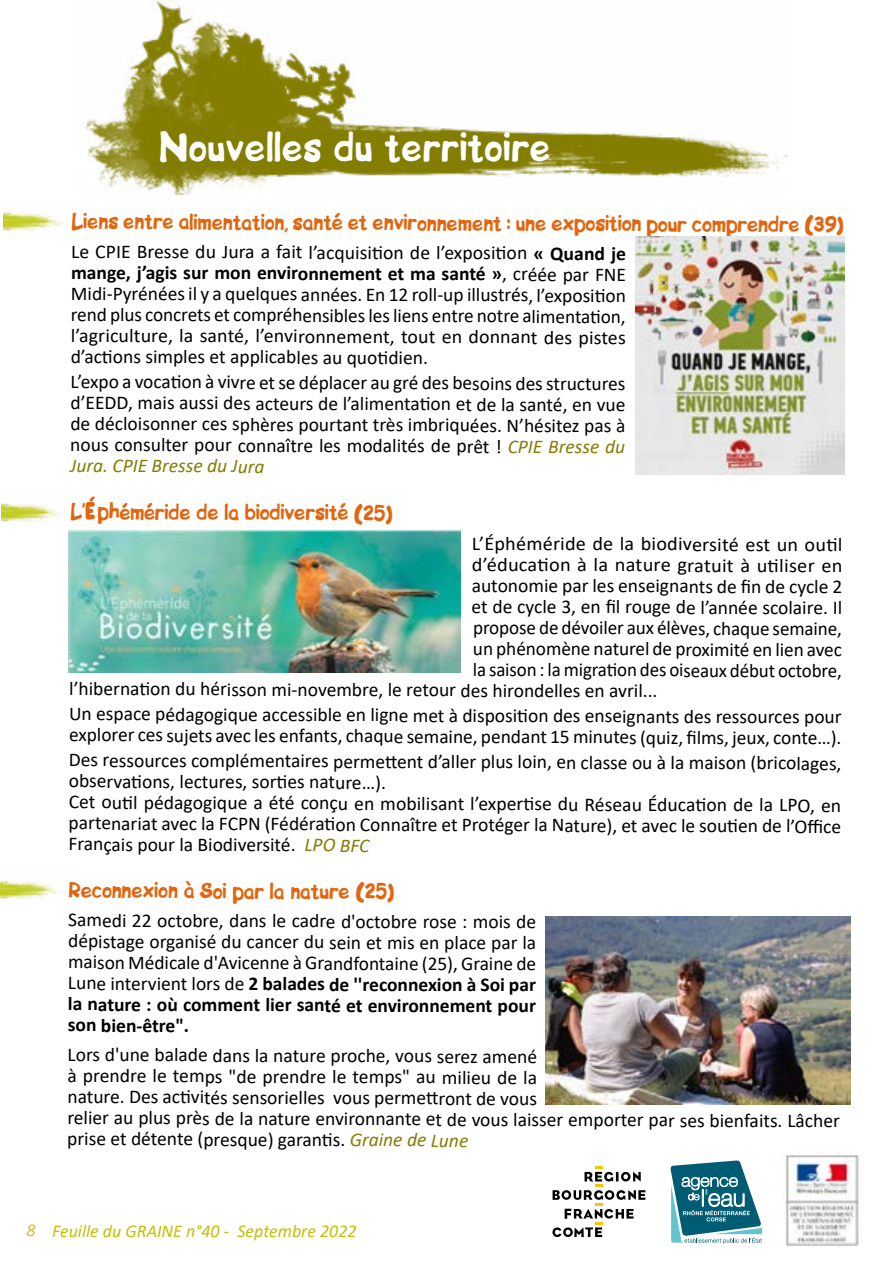
<style>
.page{position:relative;width:893px;height:1263px;background:#fff}
.page>*{position:absolute;margin:0;border:0;box-sizing:border-box;transform-origin:0 0}
.t1{font:36px "BIP";letter-spacing:.02em;color:#fff}
.t2{font:19.5px/20.9px "Calibri";letter-spacing:-.005em;color:#000;text-align:justify}
.t3{font:19.5px "BIP";letter-spacing:-.005em;color:#e1660f}
.t4{font:19.5px "Calibri";letter-spacing:-.005em;color:#000;scale:1.04 1}
.t5{font:italic 18px "Calibri";color:#bfc105}
.s1{font-weight:700}
.s2{font-style:italic;color:#837d00}
.s3{color:#ccc432}
</style>
<div class="page">
<img style="left:783px;top:1154px;width:76px;height:92px">
<svg style="left:671px;top:1160px;width:91px;height:84px"></svg>
<svg style="left:552px;top:1166px;width:93px;height:71px"></svg>
<img style="left:85px;top:0;width:703px;height:194px">
<img style="left:635px;top:236px;width:209px;height:238px">
<img style="left:546px;top:916px;width:304px;height:188px">
<img style="left:68px;top:530px;width:392px;height:142px">
<img style="left:3px;top:212px;width:61px;height:19px">
<img style="left:1px;top:503px;width:61px;height:19px">
<img style="left:0;top:881px;width:62px;height:18px">
<h1 class="t1" style="left:229px;top:113px;width:393px">Nouvelles du territoire</h1>
<h1 class="t1" style="left:159px;top:120px;width:393px">Nouvelles du territoire</h1>
<p class="t3" style="left:71px;top:208px;width:774px">Liens entre alimentation, santé et environnement : une exposition pour comprendre (39)</p>
<p class="t2" style="left:71px;top:241px;width:557px">Le CPIE Bresse du Jura a fait l’acquisition de l’exposition <span class="s1">« Quand je mange, j’agis sur mon environnement et ma santé »</span>, créée par FNE Midi-Pyrénées il y a quelques années. En 12 roll-up illustrés, l’exposition rend plus concrets et compréhensibles les liens entre notre alimentation, l’agriculture, la santé, l’environnement, tout en donnant des pistes d’actions simples et applicables au quotidien.</p>
<p class="t2" style="left:70px;top:372px;width:557px">L’expo a vocation à vivre et se déplacer au gré des besoins des structures d’EEDD, mais aussi des acteurs de l’alimentation et de la santé, en vue de décloisonner ces sphères pourtant très imbriquées. N’hésitez pas à nous consulter pour connaître les modalités de prêt ! <span class="s2">CPIE Bresse du Jura. CPIE Bresse du Jura</span></p>
<p class="t3" style="left:70px;top:497px;width:324px">L’Éphéméride de la biodiversité (25)</p>
<p class="t4" style="left:472px;top:530px;width:358px">L’Éphéméride de la biodiversité est un outil</p>
<p class="t4" style="left:472px;top:551px;width:358px">d’éducation à la nature gratuit à utiliser en</p>
<p class="t2" style="left:472px;top:575px;width:372px">autonomie par les enseignants de fin de cycle 2</p>
<p class="t2" style="left:472px;top:596px;width:372px">et de cycle 3, en fil rouge de l’année scolaire. Il</p>
<p class="t2" style="left:473px;top:617px;width:371px">propose de dévoiler aux élèves, chaque semaine,</p>
<p class="t2" style="left:473px;top:638px;width:371px">un phénomène naturel de proximité en lien avec</p>
<p class="t2" style="left:473px;top:659px;width:371px">la saison : la migration des oiseaux début octobre,</p>
<p class="t2" style="left:69px;top:679px;width:590px">l’hibernation du hérisson mi-novembre, le retour des hirondelles en avril...</p>
<p class="t2" style="left:69px;top:704px;width:774px">Un espace pédagogique accessible en ligne met à disposition des enseignants des ressources pour explorer ces sujets avec les enfants, chaque semaine, pendant 15 minutes (quiz, films, jeux, conte…).</p>
<p class="t2" style="left:69px;top:751px;width:774px;line-height:20px">Des ressources complémentaires permettent d’aller plus loin, en classe ou à la maison (bricolages, observations, lectures, sorties nature…).</p>
<p class="t2" style="left:69px;top:793px;width:774px;line-height:20.4px">Cet outil pédagogique a été conçu en mobilisant l’expertise du Réseau Éducation de la LPO, en partenariat avec la FCPN (Fédération Connaître et Protéger la Nature), et avec le soutien de l’Office Français pour la Biodiversité. <span class="s2">LPO BFC</span></p>
<p class="t3" style="left:68px;top:875px;width:328px">Reconnexion à Soi par la nature (25)</p>
<p class="t2" style="left:68px;top:910px;width:470px">Samedi 22 octobre, dans le cadre d'octobre rose : mois de dépistage organisé du cancer du sein et mis en place par la maison Médicale d'Avicenne à Grandfontaine (25), Graine de Lune intervient lors de <span class="s1">2 balades de ''reconnexion à Soi par la nature : où comment lier santé et environnement pour son bien-être".</span></p>
<p class="t2" style="left:67px;top:1044px;width:774px;line-height:21.3px;text-align:left">Lors d'une balade dans la nature proche, vous serez amené<br>à prendre le temps "de prendre le temps" au milieu de la<br>nature. Des activités sensorielles vous permettront de vous<br>relier au plus près de la nature environnante et de vous laisser emporter par ses bienfaits. Lâcher</p>
<p class="t2" style="left:67px;top:1128px;width:403px">prise et détente (presque) garantis. <span class="s2">Graine de Lune</span></p>
<p class="t5" style="left:27px;top:1219px;width:332px"><span class="s3">8</span> Feuille du GRAINE n°40 - Septembre 2022</p>
</div>
